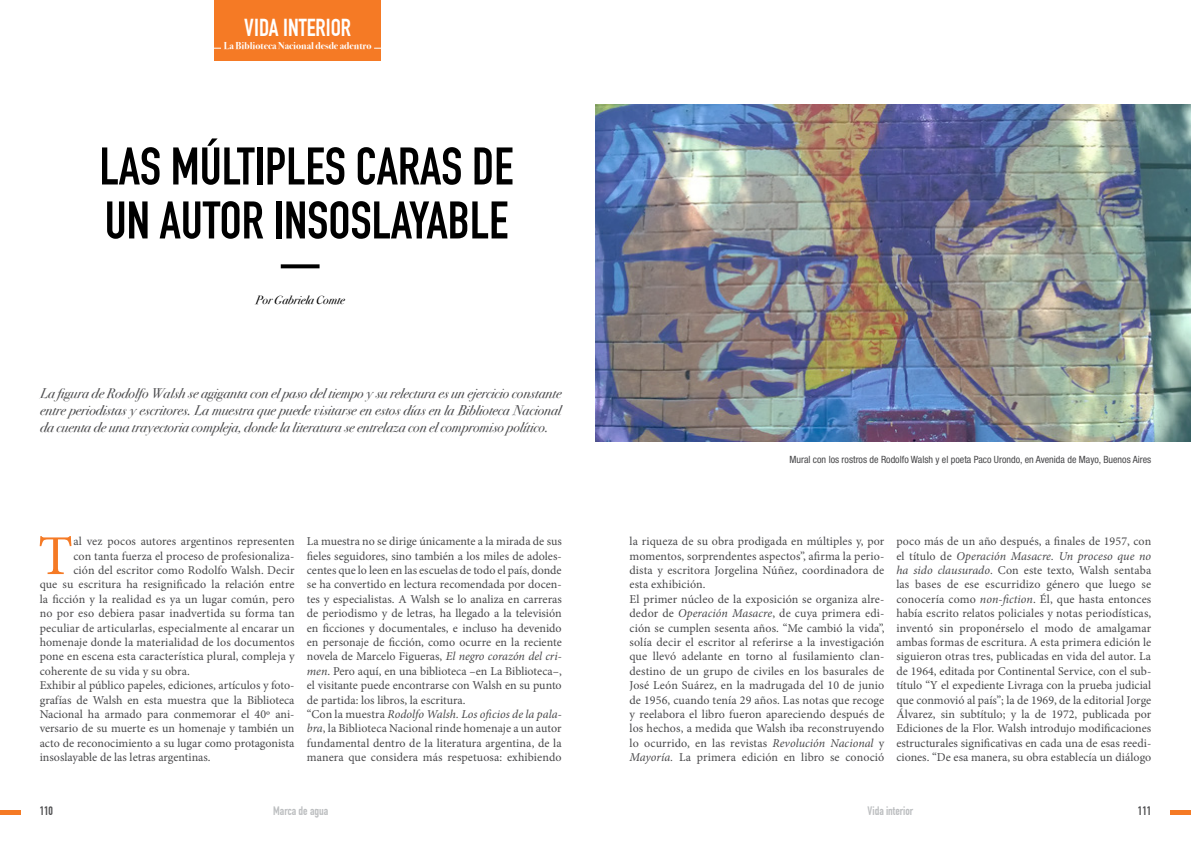
<style>
.page{position:relative;width:1191px;height:842px;background:#fff}
.page>*{position:absolute;margin:0;border:0;box-sizing:border-box;transform-origin:0 0}
.t1{font:56.3px "Minion Pro";color:#f57a25}
.t2{font:700 52px/54px "DIN Condensed";color:#000}
.t3{font:700 24px "DIN Condensed";color:#fff}
.t4{font:italic 14px/16.8px "Bodoni Svty Two ITCTT";color:#4d4d4f;text-align:justify}
.t5{font:12px/14.4px "Minion Pro";letter-spacing:.005em;color:#48484a}
.t6{font:700 12px "DIN Condensed";color:#bcbec0}
.t7{font:italic 12px "Bodoni Svty Two ITCTT";color:#000}
.t8{font:700 12px "DIN Condensed";color:#4d4d4f}
.t9{font:condensed 10px "Helvetica Neue";color:#48484a}
.t10{font:700 10px "Bodoni Svty Two ITCTT";color:#fff}
.s1{font-style:italic}
</style>
<div class="page">
<div style="left:1170px;top:810px;width:21px;height:5px;background:#f57a25"></div>
<div style="left:0;top:810px;width:21px;height:5px;background:#f57a25"></div>
<div style="left:214px;top:0;width:167px;height:61px;background:#f57a25"></div>
<svg style="left:281px;top:264px;width:38px;height:4px"></svg>
<img style="left:596px;top:105px;width:595px;height:336px">
<h3 class="t3" style="left:244px;top:13px;width:108px">Vida interior</h3>
<p class="t10" style="left:224px;top:38px;width:149px">La Biblioteca Nacional desde adentro</p>
<h2 class="t2" style="left:99px;top:140px;width:415px">LAS MÚLTIPLES CARAS DE<br>UN AUTOR</h2>
<h2 class="t2" style="left:273px;top:194px;width:119px">INSOSLAYABL</h2>
<h2 class="t2" style="left:489px;top:194px;width:21px">E</h2>
<p class="t7" style="left:256px;top:289px;width:90px">Por Gabriela Comte</p>
<p class="t4" style="left:40px;top:384px;width:523px">La figura de Rodolfo Walsh se agiganta con el paso del tiempo y su relectura es un ejercicio constante entre periodistas y escritores. La muestra que puede visitarse en estos días en la Biblioteca Nacional da cuenta de una trayectoria compleja, donde la literatura se entrelaza con el compromiso político.</p>
<p class="t9" style="left:789px;top:454px;width:363px">Mural con los rostros de Rodolfo Walsh y el poeta Paco Urondo, en Avenida de Mayo, Buenos Aires</p>
<h1 class="t1" style="left:38px;top:518px;width:36px">T</h1>
<p class="t5" style="left:73px;top:534px;width:223px">al vez pocos autores argentinos representen</p>
<p class="t5" style="left:73px;top:549px;width:223px">con tanta fuerza el proceso de profesionaliza-</p>
<p class="t5" style="left:73px;top:563px;width:223px">ción del escritor como Rodolfo Walsh. Decir</p>
<p class="t5" style="left:40px;top:577px;width:256px">que su escritura ha resignificado la relación entre</p>
<p class="t5" style="left:40px;top:592px;width:256px">la ficción y la realidad es ya un lugar común, pero</p>
<p class="t5" style="left:40px;top:606px;width:256px">no por eso debiera pasar inadvertida su forma tan</p>
<p class="t5" style="left:40px;top:621px;width:256px">peculiar de articularlas, especialmente al encarar un</p>
<p class="t5" style="left:40px;top:635px;width:256px">homenaje donde la materialidad de los documentos</p>
<p class="t5" style="left:40px;top:649px;width:256px">pone en escena esta característica plural, compleja y</p>
<p class="t5" style="left:40px;top:664px;width:152px">coherente de su vida y su obra.</p>
<p class="t5" style="left:40px;top:678px;width:256px">Exhibir al público papeles, ediciones, artículos y foto-</p>
<p class="t5" style="left:40px;top:693px;width:256px">grafías de Walsh en esta muestra que la Biblioteca</p>
<p class="t5" style="left:40px;top:707px;width:256px">Nacional ha armado para conmemorar el 40º ani-</p>
<p class="t5" style="left:40px;top:721px;width:256px">versario de su muerte es un homenaje y también un</p>
<p class="t5" style="left:40px;top:736px;width:256px">acto de reconocimiento a su lugar como protagonista</p>
<p class="t5" style="left:40px;top:750px;width:172px">insoslayable de las letras argentinas.</p>
<p class="t5" style="left:307px;top:534px;width:256px">La muestra no se dirige únicamente a la mirada de sus fieles seguidores, sino también a los miles de adoles&shy;centes que lo leen en las escuelas de todo el país, donde se ha convertido en lectura recomendada por docen&shy;tes y especialistas. A Walsh se lo analiza en carreras de periodismo y de letras, ha llegado a la televisión en ficciones y documentales, e incluso ha devenido en personaje de ficción, como ocurre en la reciente novela de Marcelo Figueras, <span class="s1">El negro corazón del cri&shy;men</span>. Pero aquí, en una biblioteca –en La Biblioteca–, el visitante puede encontrarse con Walsh en su punto de partida: los libros, la escritura.<br>“Con la muestra <span class="s1">Rodolfo Walsh. Los oficios de la pala&shy;bra</span>, la Biblioteca Nacional rinde homenaje a un autor fundamental dentro de la literatura argentina, de la manera que considera más respetuosa: exhibiendo</p>
<p class="t5" style="left:629px;top:534px;width:256px">la riqueza de su obra prodigada en múltiples y, por momentos, sorprendentes aspectos”, afirma la perio&shy;dista y escritora Jorgelina Núñez, coordinadora de esta exhibición.<br>El primer núcleo de la exposición se organiza alre&shy;dedor de <span class="s1">Operación Masacre</span>, de cuya primera edi&shy;ción se cumplen sesenta años. “Me cambió la vida”, solía decir el escritor al referirse a la investigación que llevó adelante en torno al fusilamiento clan&shy;destino de un grupo de civiles en los basurales de José León Suárez, en la madrugada del 10 de junio de 1956, cuando tenía 29 años. Las notas que recoge y reelabora el libro fueron apareciendo después de los hechos, a medida que Walsh iba reconstruyendo lo ocurrido, en las revistas <span class="s1">Revolución Nacional</span> y <span class="s1">Mayoría.</span> La primera edición en libro se conoció</p>
<p class="t5" style="left:896px;top:534px;width:256px;text-align:justify">poco más de un año después, a finales de 1957, con el título de <span class="s1">Operación Masacre. Un proceso que no ha sido clausurado</span>. Con este texto, Walsh sentaba las bases de ese escurridizo género que luego se conocería como <span class="s1">non-fiction</span>. Él, que hasta entonces había escrito relatos policiales y notas periodísticas, inventó sin proponérselo el modo de amalgamar ambas formas de escritura. A esta primera edición le siguieron otras tres, publicadas en vida del autor. La de 1964, editada por Continental Service, con el sub&shy;título “Y el expediente Livraga con la prueba judicial que conmovió al país”; la de 1969, de la editorial Jorge Álvarez, sin subtítulo; y la de 1972, publicada por Ediciones de la Flor. Walsh introdujo modificaciones estructurales significativas en cada una de esas reedi&shy;ciones. “De esa manera, su obra establecía un diálogo</p>
<p class="t8" style="left:40px;top:804px;width:15px">110</p>
<p class="t6" style="left:273px;top:804px;width:56px">Marca de agua</p>
<p class="t6" style="left:867px;top:804px;width:47px">Vida interior</p>
<p class="t8" style="left:1137px;top:804px;width:15px">111</p>
</div>
